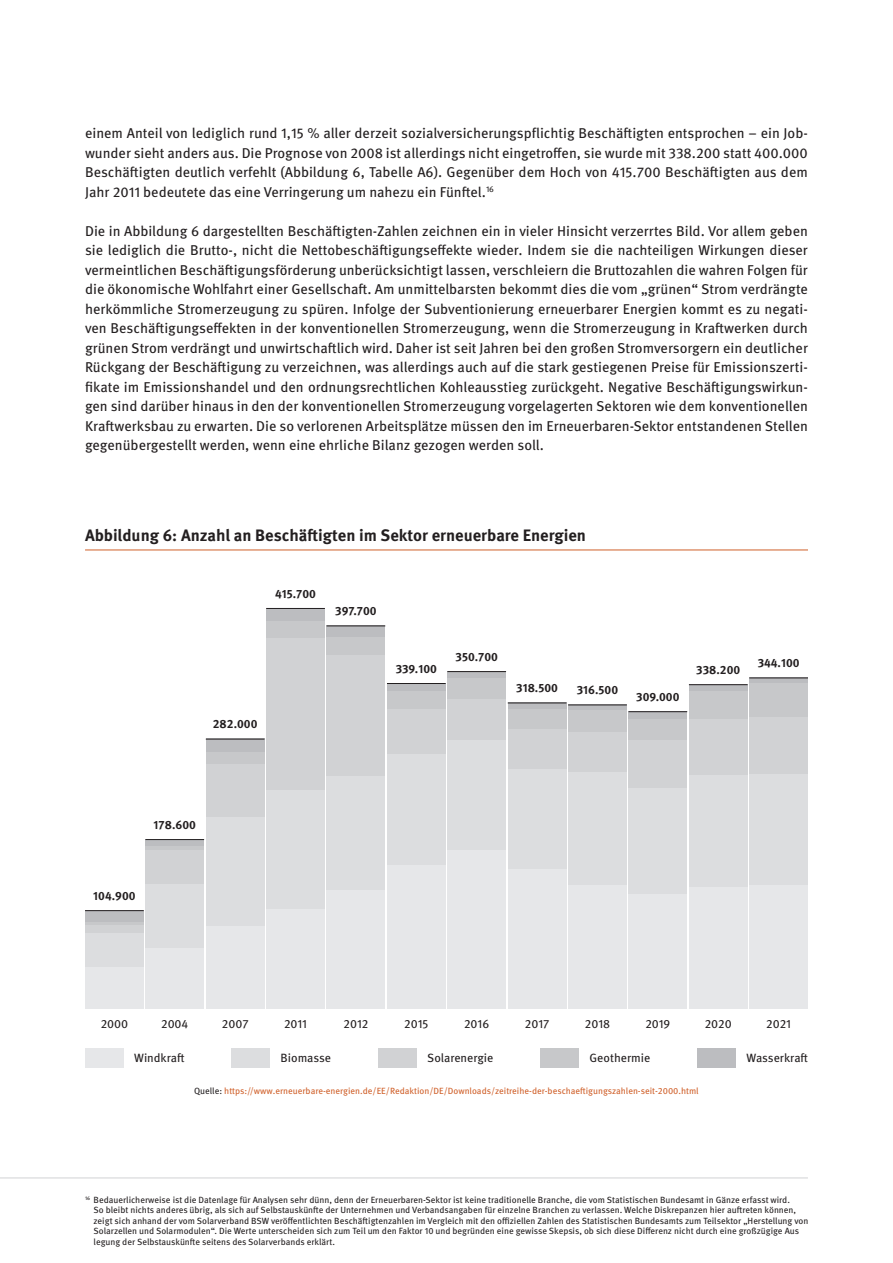
<style>
.page{position:relative;width:893px;height:1263px;background:#fff}
.page>*{position:absolute;margin:0;border:0;box-sizing:border-box;transform-origin:0 0}
.t1{font:700 16.5px "Meta OT";color:#231f20}
.t2{font:14.25px/19.5px "Meta OT";color:#231f20;text-align:justify}
.t3{font:12px "Meta OT";color:#231f20}
.t4{font:700 12px "Meta OT";color:#231f20}
.t5{font:9px/10.5px "Meta OT";color:#231f20}
.t6{font:9px "Meta OT";color:#d0602a}
.s1{color:#231f20}
</style>
<div class="page">
<hr style="left:0;top:1177px;width:808px;height:1px;background:#d1d2d4">
<hr style="left:85px;top:550px;width:723px;height:1px;background:#d0602a">
<div style="left:749px;top:683px;width:59px;height:326px;background:#c7c8ca"></div>
<div style="left:749px;top:717px;width:59px;height:292px;background:#d1d2d4"></div>
<div style="left:749px;top:774px;width:59px;height:235px;background:#dcdddf"></div>
<div style="left:749px;top:885px;width:59px;height:124px;background:#e6e7e9"></div>
<div style="left:689px;top:691px;width:59px;height:318px;background:#c7c8ca"></div>
<div style="left:689px;top:719px;width:59px;height:290px;background:#d1d2d4"></div>
<div style="left:689px;top:775px;width:59px;height:234px;background:#dcdddf"></div>
<div style="left:689px;top:887px;width:59px;height:122px;background:#e6e7e9"></div>
<div style="left:628px;top:711px;width:59px;height:298px;background:#bcbdc0"></div>
<div style="left:628px;top:719px;width:59px;height:290px;background:#c7c8ca"></div>
<div style="left:628px;top:741px;width:59px;height:268px;background:#d1d2d4"></div>
<div style="left:628px;top:788px;width:59px;height:221px;background:#dcdddf"></div>
<div style="left:628px;top:894px;width:59px;height:115px;background:#e6e7e9"></div>
<div style="left:508px;top:709px;width:58px;height:300px;background:#c7c8ca"></div>
<div style="left:508px;top:729px;width:58px;height:280px;background:#d1d2d4"></div>
<div style="left:508px;top:769px;width:58px;height:240px;background:#dcdddf"></div>
<div style="left:508px;top:869px;width:58px;height:140px;background:#e6e7e9"></div>
<div style="left:387px;top:683px;width:59px;height:326px;background:#bcbdc0"></div>
<div style="left:387px;top:691px;width:59px;height:318px;background:#c7c8ca"></div>
<div style="left:387px;top:710px;width:59px;height:299px;background:#d1d2d4"></div>
<div style="left:387px;top:754px;width:59px;height:255px;background:#dcdddf"></div>
<div style="left:387px;top:865px;width:59px;height:144px;background:#e6e7e9"></div>
<div style="left:266px;top:608px;width:59px;height:401px;background:#bcbdc0"></div>
<div style="left:266px;top:621px;width:59px;height:388px;background:#c7c8ca"></div>
<div style="left:266px;top:638px;width:59px;height:371px;background:#d1d2d4"></div>
<div style="left:266px;top:790px;width:59px;height:219px;background:#dcdddf"></div>
<div style="left:266px;top:909px;width:59px;height:100px;background:#e6e7e9"></div>
<div style="left:145px;top:839px;width:59px;height:170px;background:#bcbdc0"></div>
<div style="left:145px;top:846px;width:59px;height:163px;background:#c7c8ca"></div>
<div style="left:145px;top:850px;width:59px;height:159px;background:#d1d2d4"></div>
<div style="left:145px;top:884px;width:59px;height:125px;background:#dcdddf"></div>
<div style="left:145px;top:948px;width:59px;height:61px;background:#e6e7e9"></div>
<div style="left:568px;top:710px;width:59px;height:299px;background:#c7c8ca"></div>
<div style="left:568px;top:732px;width:59px;height:277px;background:#d1d2d4"></div>
<div style="left:568px;top:772px;width:59px;height:237px;background:#dcdddf"></div>
<div style="left:568px;top:886px;width:59px;height:123px;background:#e6e7e9"></div>
<div style="left:447px;top:671px;width:59px;height:338px;background:#bcbdc0"></div>
<div style="left:447px;top:679px;width:59px;height:330px;background:#c7c8ca"></div>
<div style="left:447px;top:699px;width:59px;height:310px;background:#d1d2d4"></div>
<div style="left:447px;top:741px;width:59px;height:268px;background:#dcdddf"></div>
<div style="left:447px;top:850px;width:59px;height:159px;background:#e6e7e9"></div>
<div style="left:327px;top:625px;width:58px;height:384px;background:#bcbdc0"></div>
<div style="left:327px;top:637px;width:58px;height:372px;background:#c7c8ca"></div>
<div style="left:327px;top:655px;width:58px;height:354px;background:#d1d2d4"></div>
<div style="left:327px;top:776px;width:58px;height:233px;background:#dcdddf"></div>
<div style="left:327px;top:890px;width:58px;height:119px;background:#e6e7e9"></div>
<div style="left:206px;top:739px;width:58px;height:270px;background:#bcbdc0"></div>
<div style="left:206px;top:752px;width:58px;height:257px;background:#c7c8ca"></div>
<div style="left:206px;top:764px;width:58px;height:245px;background:#d1d2d4"></div>
<div style="left:206px;top:818px;width:58px;height:191px;background:#dcdddf"></div>
<div style="left:206px;top:926px;width:58px;height:83px;background:#e6e7e9"></div>
<div style="left:85px;top:910px;width:59px;height:99px;background:#bcbdc0"></div>
<div style="left:85px;top:922px;width:59px;height:87px;background:#c7c8ca"></div>
<div style="left:85px;top:925px;width:59px;height:84px;background:#d1d2d4"></div>
<div style="left:85px;top:933px;width:59px;height:76px;background:#dcdddf"></div>
<div style="left:85px;top:967px;width:59px;height:42px;background:#e6e7e9"></div>
<hr style="left:266px;top:608px;width:59px;height:1px;background:#231f20">
<hr style="left:327px;top:625px;width:58px;height:1px;background:#231f20">
<hr style="left:387px;top:683px;width:59px;height:1px;background:#231f20">
<hr style="left:447px;top:671px;width:59px;height:1px;background:#231f20">
<hr style="left:508px;top:703px;width:58px;height:1px;background:#231f20">
<hr style="left:568px;top:704px;width:59px;height:1px;background:#231f20">
<hr style="left:628px;top:711px;width:59px;height:1px;background:#231f20">
<hr style="left:689px;top:684px;width:59px;height:1px;background:#231f20">
<hr style="left:749px;top:677px;width:59px;height:1px;background:#231f20">
<hr style="left:85px;top:910px;width:59px;height:1px;background:#231f20">
<hr style="left:145px;top:839px;width:59px;height:1px;background:#231f20">
<hr style="left:206px;top:739px;width:58px;height:1px;background:#231f20">
<div style="left:85px;top:1048px;width:38px;height:19px;background:#e6e7e9"></div>
<div style="left:231px;top:1048px;width:39px;height:19px;background:#dcdddf"></div>
<div style="left:378px;top:1048px;width:38px;height:19px;background:#d1d2d4"></div>
<div style="left:540px;top:1048px;width:38px;height:19px;background:#c7c8ca"></div>
<div style="left:697px;top:1048px;width:38px;height:19px;background:#bcbdc0"></div>
<p class="t2" style="left:85px;top:124px;width:724px">einem Anteil von lediglich rund 1,15 % aller derzeit sozialversicherungspflichtig Beschäftigten entsprochen – ein Job&shy;wunder sieht anders aus. Die Prognose von 2008 ist allerdings nicht eingetroffen, sie wurde mit 338.200 statt 400.000<br>Beschäftigten deutlich verfehlt (Abbildung 6, Tabelle A6). Gegenüber dem Hoch von 415.700 Beschäftigten aus dem Jahr 2011 bedeutete das eine Verringerung um nahezu ein Fünftel.<sup>16</sup></p>
<p class="t2" style="left:85px;top:221px;width:724px">Die in Abbildung 6 dargestellten Beschäftigten-Zahlen zeichnen ein in vieler Hinsicht verzerrtes Bild. Vor allem geben sie lediglich die Brutto-, nicht die Nettobeschäftigungseffekte wieder. Indem sie die nachteiligen Wirkungen dieser vermeintlichen Beschäftigungsförderung unberücksichtigt lassen, verschleiern die Bruttozahlen die wahren Folgen für die ökonomische Wohlfahrt einer Gesellschaft. Am unmittelbarsten bekommt dies die vom „grünen“ Strom verdrängte herkömmliche Stromerzeugung zu spüren. Infolge der Subventionierung erneuerbarer Energien kommt es zu negati&shy;ven Beschäftigungseffekten in der konventionellen Stromerzeugung, wenn die Stromerzeugung in Kraftwerken durch grünen Strom verdrängt und unwirtschaftlich wird. Daher ist seit Jahren bei den großen Stromversorgern ein deutlicher Rückgang der Beschäftigung zu verzeichnen, was allerdings auch auf die stark gestiegenen Preise für Emissionszerti&shy;fikate im Emissionshandel und den ordnungsrechtlichen Kohleausstieg zurückgeht. Negative Beschäftigungswirkun&shy;gen sind darüber hinaus in den der konventionellen Stromerzeugung vorgelagerten Sektoren wie dem konventionellen Kraftwerksbau zu erwarten. Die so verlorenen Arbeitsplätze müssen den im Erneuerbaren-Sektor entstandenen Stellen gegenübergestellt werden, wenn eine ehrliche Bilanz gezogen werden soll.</p>
<p class="t1" style="left:85px;top:525px;width:502px">Abbildung 6: Anzahl an Beschäftigten im Sektor erneuerbare Energien</p>
<p class="t4" style="left:275px;top:586px;width:42px">415.700</p>
<p class="t4" style="left:213px;top:717px;width:46px">282.000</p>
<p class="t4" style="left:335px;top:603px;width:43px">397.700</p>
<p class="t4" style="left:396px;top:661px;width:43px">339.100</p>
<p class="t4" style="left:456px;top:649px;width:44px">350.700</p>
<p class="t4" style="left:516px;top:680px;width:43px">318.500</p>
<p class="t4" style="left:577px;top:682px;width:43px">316.500</p>
<p class="t4" style="left:636px;top:689px;width:45px">309.000</p>
<p class="t4" style="left:696px;top:662px;width:45px">338.200</p>
<p class="t4" style="left:758px;top:655px;width:43px">344.100</p>
<p class="t4" style="left:154px;top:817px;width:44px">178.600</p>
<p class="t4" style="left:93px;top:888px;width:44px">104.900</p>
<p class="t3" style="left:101px;top:1017px;width:29px">2000</p>
<p class="t3" style="left:161px;top:1017px;width:29px">2004</p>
<p class="t3" style="left:222px;top:1017px;width:28px">2007</p>
<p class="t3" style="left:284px;top:1017px;width:24px">2011</p>
<p class="t3" style="left:344px;top:1017px;width:26px">2012</p>
<p class="t3" style="left:404px;top:1017px;width:26px">2015</p>
<p class="t3" style="left:464px;top:1017px;width:27px">2016</p>
<p class="t3" style="left:525px;top:1017px;width:26px">2017</p>
<p class="t3" style="left:585px;top:1017px;width:27px">2018</p>
<p class="t3" style="left:645px;top:1017px;width:26px">2019</p>
<p class="t3" style="left:705px;top:1017px;width:28px">2020</p>
<p class="t3" style="left:766px;top:1017px;width:26px">2021</p>
<p class="t3" style="left:134px;top:1050px;width:52px">Windkraft</p>
<p class="t3" style="left:281px;top:1050px;width:52px">Biomasse</p>
<p class="t3" style="left:427px;top:1050px;width:68px">Solarenergie</p>
<p class="t3" style="left:589px;top:1050px;width:62px">Geothermie</p>
<p class="t3" style="left:746px;top:1050px;width:63px">Wasserkraft</p>
<p class="t6" style="left:194px;top:1085px;width:506px"><span class="s1">Quelle:</span> https://www.erneuerbare-energien.de/EE/Redaktion/DE/Downloads/zeitreihe-der-beschaeftigungszahlen-seit-2000.html</p>
<p class="t5" style="left:85px;top:1194px;width:706px"><sup>16</sup> Bedauerlicherweise ist die Datenlage für Analysen sehr dünn, denn der Erneuerbaren-Sektor ist keine traditionelle Branche, die vom Statistischen Bundesamt in Gänze erfasst wird.</p>
<p class="t5" style="left:94px;top:1205px;width:716px">So bleibt nichts anderes übrig, als sich auf Selbstauskünfte der Unternehmen und Verbandsangaben für einzelne Branchen zu verlassen. Welche Diskrepanzen hier auftreten können, zeigt sich anhand der vom Solarverband BSW veröffentlichten Beschäftigtenzahlen im Vergleich mit den offiziellen Zahlen des Statistischen Bundesamts zum Teilsektor „Herstellung von Solarzellen und Solarmodulen“. Die Werte unterscheiden sich zum Teil um den Faktor 10 und begründen eine gewisse Skepsis, ob sich diese Differenz nicht durch eine großzügige Aus legung der Selbstauskünfte seitens des Solarverbands erklärt.</p>
</div>
